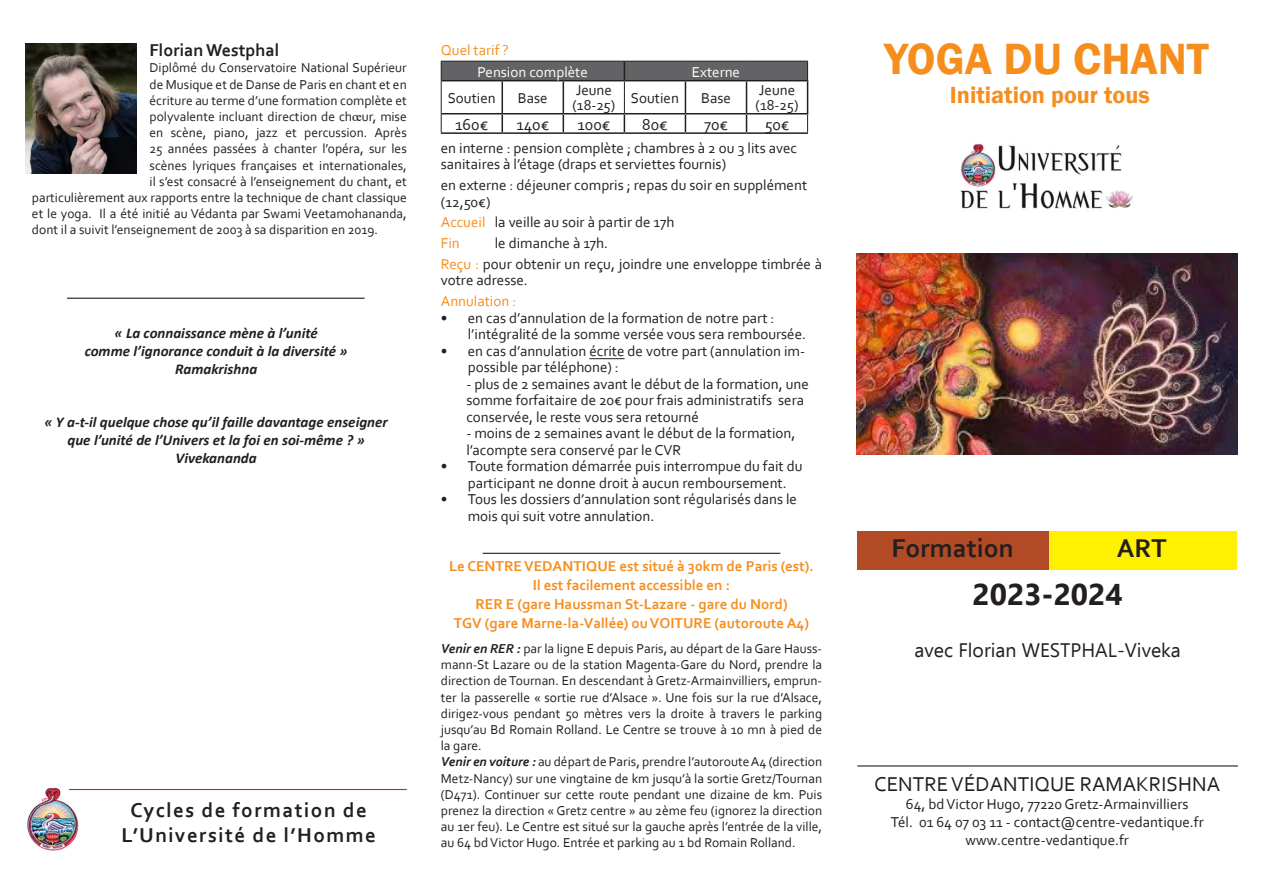
<style>
.page{position:relative;width:1263px;height:893px;background:#fff}
.page>*{position:absolute;margin:0;border:0;box-sizing:border-box;transform-origin:0 0}
.t1{font:600 45px "Franklin Gothic";color:#f68e1e}
.t2{font:700 30px "Ebrima";color:#231f20}
.t3{font:700 27px "Corbel";color:#231f20}
.t4{font:600 24px "Franklin Gothic";color:#f68e1e}
.t5{font:700 21px "Corbel";letter-spacing:.07em;color:#231f20}
.t6{font:21px "Corbel";color:#231f20}
.t7{font:19.5px "Ebrima";color:#231f20}
.t8{font:700 18px "Corbel";color:#231f20}
.t9{font:16.5px "Corbel";color:#231f20}
.t10{font:15px/16.5px "Corbel";color:#231f20}
.t11{font:italic 700 15px/18px "Calibri";color:#231f20;text-align:center}
.t12{font:700 15px "Corbel";color:#f68e1e}
.t13{font:15px "Corbel";color:#f68e1e}
.t14{font:15px "Corbel";color:#fff}
.t15{font:13.5px/16.2px "Corbel";color:#231f20;text-align:justify}
.s1{font-family:"Times New Roman"}
.s2{color:#f68e1e}
.s3{font-weight:700;font-style:italic}
</style>
<div class="page">
<img style="left:960px;top:144px;width:173px;height:65px">
<hr style="left:483px;top:553px;width:297px;height:1px;background:#231f20">
<hr style="left:589px;top:358px;width:36px;height:1px;background:#231f20">
<hr style="left:501px;top:81px;width:2px;height:32px;background:#231f20">
<hr style="left:563px;top:81px;width:1px;height:32px;background:#231f20">
<hr style="left:685px;top:81px;width:1px;height:32px;background:#231f20">
<hr style="left:746px;top:81px;width:1px;height:32px;background:#231f20">
<hr style="left:807px;top:81px;width:1px;height:32px;background:#231f20">
<hr style="left:442px;top:113px;width:60px;height:1px;background:#231f20">
<hr style="left:502px;top:113px;width:61px;height:1px;background:#231f20">
<svg style="left:501px;top:114px;width:2px;height:18px"></svg>
<hr style="left:563px;top:113px;width:61px;height:1px;background:#231f20">
<svg style="left:563px;top:114px;width:1px;height:18px"></svg>
<hr style="left:624px;top:113px;width:61px;height:1px;background:#231f20">
<svg style="left:624px;top:114px;width:1px;height:18px"></svg>
<hr style="left:685px;top:113px;width:61px;height:1px;background:#231f20">
<svg style="left:685px;top:114px;width:1px;height:18px"></svg>
<hr style="left:746px;top:113px;width:62px;height:1px;background:#231f20">
<svg style="left:746px;top:114px;width:1px;height:18px"></svg>
<hr style="left:441px;top:132px;width:61px;height:2px;background:#231f20">
<hr style="left:502px;top:132px;width:61px;height:2px;background:#231f20">
<hr style="left:563px;top:132px;width:61px;height:2px;background:#231f20">
<hr style="left:624px;top:132px;width:61px;height:2px;background:#231f20">
<hr style="left:685px;top:132px;width:61px;height:2px;background:#231f20">
<hr style="left:746px;top:132px;width:62px;height:2px;background:#231f20">
<svg style="left:807px;top:114px;width:1px;height:18px"></svg>
<svg style="left:441px;top:61px;width:367px;height:20px;background:#5d5d5f"></svg>
<hr style="left:441px;top:81px;width:1px;height:33px;background:#231f20">
<hr style="left:624px;top:81px;width:1px;height:32px;background:#231f20">
<svg style="left:441px;top:114px;width:1px;height:18px"></svg>
<div style="left:1046px;top:531px;width:191px;height:39px;background:#fff101"></div>
<div style="left:857px;top:531px;width:191px;height:39px;background:#b24a25"></div>
<img style="left:27px;top:787px;width:53px;height:64px">
<hr style="left:69px;top:789px;width:338px;height:1px;background:#d1232a">
<hr style="left:857px;top:765px;width:381px;height:1px;background:#231f20">
<hr style="left:67px;top:298px;width:298px;height:1px;background:#231f20">
<img style="left:856px;top:253px;width:381px;height:202px">
<img style="left:25px;top:44px;width:112px;height:130px">
<p class="t8" style="left:150px;top:39px;width:131px">Florian Westphal</p>
<p class="t15" style="left:150px;top:59px;width:259px">Diplômé du Conservatoire National Supérieur</p>
<p class="t15" style="left:150px;top:76px;width:259px">de Musique et de Danse de Paris en chant et en</p>
<p class="t15" style="left:150px;top:92px;width:259px">écriture au terme d’une formation complète et</p>
<p class="t15" style="left:150px;top:108px;width:259px">polyvalente incluant direction de ch<span class="s1">œ</span>ur, mise</p>
<p class="t15" style="left:150px;top:124px;width:259px">en scène, piano, jazz et percussion. Après</p>
<p class="t15" style="left:150px;top:140px;width:259px">25 années passées à chanter l’opéra, sur les</p>
<p class="t15" style="left:150px;top:157px;width:259px">scènes lyriques françaises et internationales,</p>
<p class="t15" style="left:150px;top:173px;width:259px">il s’est consacré à l’enseignement du chant, et</p>
<p class="t15" style="left:32px;top:189px;width:376px">particulièrement aux rapports entre la technique de chant classique</p>
<p class="t15" style="left:32px;top:205px;width:376px">et le yoga. Il a été initié au Védanta par Swami Veetamohananda,</p>
<p class="t15" style="left:32px;top:221px;width:348px">dont il a suivit l’enseignement de 2003 à sa disparition en 2019.</p>
<p class="t11" style="left:85px;top:323px;width:264px">« La connaissance mène à l’unité<br>comme l’ignorance conduit à la diversité »</p>
<p class="t11" style="left:175px;top:359px;width:84px">Ramakrishna</p>
<p class="t11" style="left:44px;top:412px;width:345px">« Y a-t-il quelque chose qu’il faille davantage enseigner que l’unité de l’Univers et la foi en soi-même ? »</p>
<p class="t11" style="left:176px;top:448px;width:83px">Vivekananda</p>
<p class="t5" style="left:130px;top:797px;width:238px">Cycles de formation de</p>
<p class="t5" style="left:121px;top:822px;width:256px">L’Université de l’Homme</p>
<p class="t13" style="left:441px;top:41px;width:70px">Quel tarif ?</p>
<p class="t14" style="left:478px;top:62px;width:112px">Pension complète</p>
<p class="t14" style="left:692px;top:62px;width:50px">Externe</p>
<p class="t10" style="left:448px;top:89px;width:50px">Soutien</p>
<p class="t10" style="left:518px;top:89px;width:31px">Base</p>
<p class="t10" style="left:572px;top:82px;width:44px;line-height:15px">Jeune (18-25)</p>
<p class="t10" style="left:631px;top:89px;width:50px">Soutien</p>
<p class="t10" style="left:701px;top:89px;width:31px">Base</p>
<p class="t10" style="left:756px;top:82px;width:44px;line-height:15px">Jeune (18-25)</p>
<p class="t9" style="left:455px;top:114px;width:34px">160€</p>
<p class="t9" style="left:516px;top:114px;width:34px">140€</p>
<p class="t9" style="left:577px;top:114px;width:34px">100€</p>
<p class="t9" style="left:642px;top:114px;width:27px">80€</p>
<p class="t9" style="left:704px;top:114px;width:26px">70€</p>
<p class="t9" style="left:765px;top:114px;width:26px">50€</p>
<p class="t10" style="left:441px;top:139px;width:358px">en interne : pension complète ; chambres à 2 ou 3 lits avec sanitaires à l’étage (draps et serviettes fournis)</p>
<p class="t10" style="left:441px;top:177px;width:368px">en externe : déjeuner compris ; repas du soir en supplément (12,50€)</p>
<p class="t10" style="left:441px;top:214px;width:235px"><span class="s2">Accueil</span> la veille au soir à partir de 17h</p>
<p class="t13" style="left:441px;top:234px;width:20px">Fin</p>
<p class="t10" style="left:495px;top:235px;width:115px">le dimanche à 17h.</p>
<p class="t10" style="left:441px;top:255px;width:383px"><span class="s2">Reçu :</span> pour obtenir un reçu, joindre une enveloppe timbrée à votre adresse.</p>
<p class="t13" style="left:441px;top:292px;width:77px">Annulation :</p>
<p class="t10" style="left:468px;top:309px;width:340px;text-indent:-27px">• en cas d’annulation de la formation de notre part : l’intégralité de la somme versée vous sera remboursée.</p>
<p class="t10" style="left:468px;top:342px;width:339px;text-indent:-27px">• en cas d’annulation écrite de votre part (annulation im&shy;possible par téléphone) :</p>
<p class="t10" style="left:466px;top:375px;width:344px">- plus de 2 semaines avant le début de la formation, une somme forfaitaire de 20€ pour frais administratifs sera conservée, le reste vous sera retourné</p>
<p class="t10" style="left:466px;top:425px;width:330px">- moins de 2 semaines avant le début de la formation, l’acompte sera conservé par le CVR</p>
<p class="t10" style="left:468px;top:458px;width:336px;text-indent:-27px">• Toute formation démarrée puis interrompue du fait du participant ne donne droit à aucun remboursement.</p>
<p class="t10" style="left:468px;top:491px;width:331px;text-indent:-27px">• Tous les dossiers d’annulation sont régularisés dans le mois qui suit votre annulation.</p>
<p class="t12" style="left:449px;top:556px;width:366px">Le CENTRE VEDANTIQUE est situé à 30km de Paris (est).</p>
<p class="t12" style="left:533px;top:575px;width:199px">Il est facilement accessible en :</p>
<p class="t12" style="left:475px;top:595px;width:314px">RER E (gare Haussman St-Lazare - gare du Nord)</p>
<p class="t12" style="left:454px;top:614px;width:357px">TGV (gare Marne-la-Vallée) ou VOITURE (autoroute A4)</p>
<p class="t15" style="left:441px;top:640px;width:383px"><span class="s3">Venir en RER :</span> par la ligne E depuis Paris, au départ de la Gare Hauss&shy;mann-St Lazare ou de la station Magenta-Gare du Nord, prendre la direction de Tournan. En descendant à Gretz-Armainvilliers, emprun&shy;ter la passerelle « sortie rue d’Alsace ». Une fois sur la rue d’Alsace, dirigez-vous pendant 50 mètres vers la droite à travers le parking jusqu’au Bd Romain Rolland. Le Centre se trouve à 10 mn à pied de la gare.</p>
<p class="t15" style="left:441px;top:753px;width:383px"><span class="s3">Venir en voiture :</span> au départ de Paris, prendre l’autoroute A4 (direction Metz-Nancy) sur une vingtaine de km jusqu’à la sortie Gretz/Tournan (D471). Continuer sur cette route pendant une dizaine de km. Puis prenez la direction « Gretz centre » au 2ème feu (ignorez la direction au 1er feu). Le Centre est situé sur la gauche après l’entrée de la ville, au 64 bd Victor Hugo. Entrée et parking au 1 bd Romain Rolland.</p>
<p class="t1" style="left:884px;top:32px;width:326px">YOGA DU CHANT</p>
<p class="t4" style="left:950px;top:80px;width:201px">Initiation pour tous</p>
<p class="t3" style="left:891px;top:531px;width:124px">Formation</p>
<p class="t3" style="left:1117px;top:532px;width:52px">ART</p>
<p class="t2" style="left:972px;top:570px;width:152px">2023-2024</p>
<p class="t7" style="left:914px;top:636px;width:268px">avec Florian WESTPHAL-Viveka</p>
<p class="t6" style="left:874px;top:771px;width:347px">CENTRE VÉDANTIQUE RAMAKRISHNA</p>
<p class="t10" style="left:906px;top:796px;width:284px">64, bd Victor Hugo, 77220 Gretz-Armainvilliers</p>
<p class="t10" style="left:891px;top:814px;width:314px">Tél. 01 64 07 03 11 - contact@centre-vedantique.fr</p>
<p class="t10" style="left:965px;top:832px;width:165px">www.centre-vedantique.fr</p>
</div>
